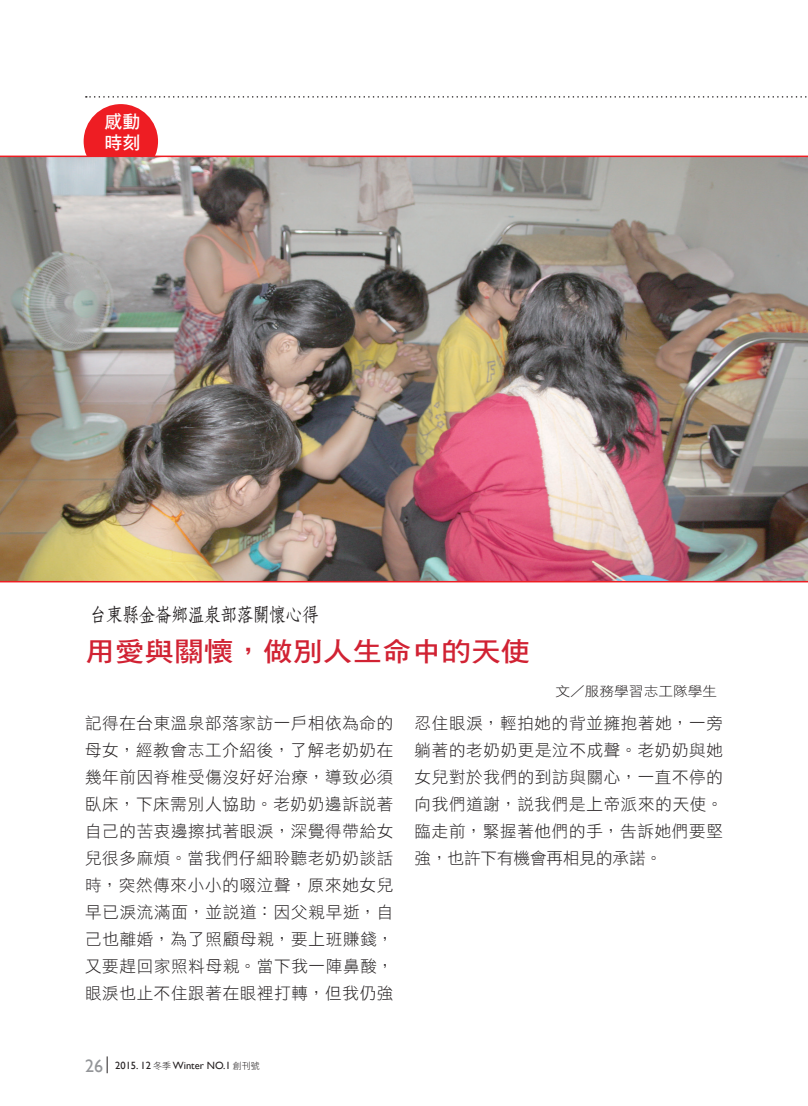
<style>
.page{position:relative;width:808px;height:1106px;background:#fff}
.page>*{position:absolute;margin:0;border:0;box-sizing:border-box;transform-origin:0 0}
.t1{font:27px "DF Hei Std W7";color:#d12233;scale:1.1 1}
.t2{font:700 19.5px "AR Fang Song B5";letter-spacing:-.1em;color:#231f20;scale:.93 1}
.t3{font:18px/21.6px "DF Hei Std W7";color:#fff}
.t4{font:16.5px/27px "DF Hei Std W3";letter-spacing:.045em;color:#231f20;text-align:justify}
.t5{font:13.5px "DF Hei Std W3";color:#231f20;scale:1.09 1}
.t6{font:10.5px "Gill Sans";color:#231f20}
.s1{font-size:18px;color:#939598}
.s2{font-family:"DF Hei Std W3";font-size:9px}
</style>
<div class="page">
<svg style="left:107px;top:1056px;width:1px;height:17px"></svg>
<svg style="left:86px;top:96px;width:721px;height:2px"></svg>
<div style="left:84px;top:104px;width:74px;height:74px;background:#ee1d23;border-radius:50%"></div>
<img style="left:0;top:157px;width:808px;height:424px">
<hr style="left:0;top:156px;width:808px;height:1px;background:#ee1d23">
<hr style="left:0;top:581px;width:808px;height:1px;background:#ee1d23">
<p class="t3" style="left:104px;top:110px;width:37px">感動時刻</p>
<p class="t2" style="left:89px;top:605px;width:249px">台東縣金崙鄉溫泉部落關懷心得</p>
<h1 class="t1" style="left:85px;top:637px;width:406px">用愛與關懷，做別人生命中的天使</h1>
<p class="t5" style="left:555px;top:684px;width:150px">文／服務學習志工隊學生</p>
<p class="t4" style="left:85px;top:709px;width:310px">記得在台東溫泉部落家訪一戶相依為命的母女，經教會志工介紹後，了解老奶奶在幾年前因脊椎受傷沒好好治療，導致必須臥床，下床需別人協助。老奶奶邊訴說著自己的苦衷邊擦拭著眼淚，深覺得帶給女兒很多麻煩。當我們仔細聆聽老奶奶談話時，突然傳來小小的啜泣聲，原來她女兒早已淚流滿面，並說道：因父親早逝，自己也離婚，為了照顧母親，要上班賺錢，又要趕回家照料母親。當下我一陣鼻酸，眼淚也止不住跟著在眼裡打轉，但我仍強</p>
<p class="t4" style="left:415px;top:709px;width:310px">忍住眼淚，輕拍她的背並擁抱著她，一旁躺著的老奶奶更是泣不成聲。老奶奶與她女兒對於我們的到訪與關心，一直不停的向我們道謝，說我們是上帝派來的天使。臨走前，緊握著他們的手，告訴她們要堅強，也許下有機會再相見的承諾。</p>
<p class="t6" style="left:85px;top:1059px;width:176px"><span class="s1">26</span> 2015. 12 <span class="s2">冬季</span> Winter NO.1 <span class="s2">創刊號</span></p>
</div>
